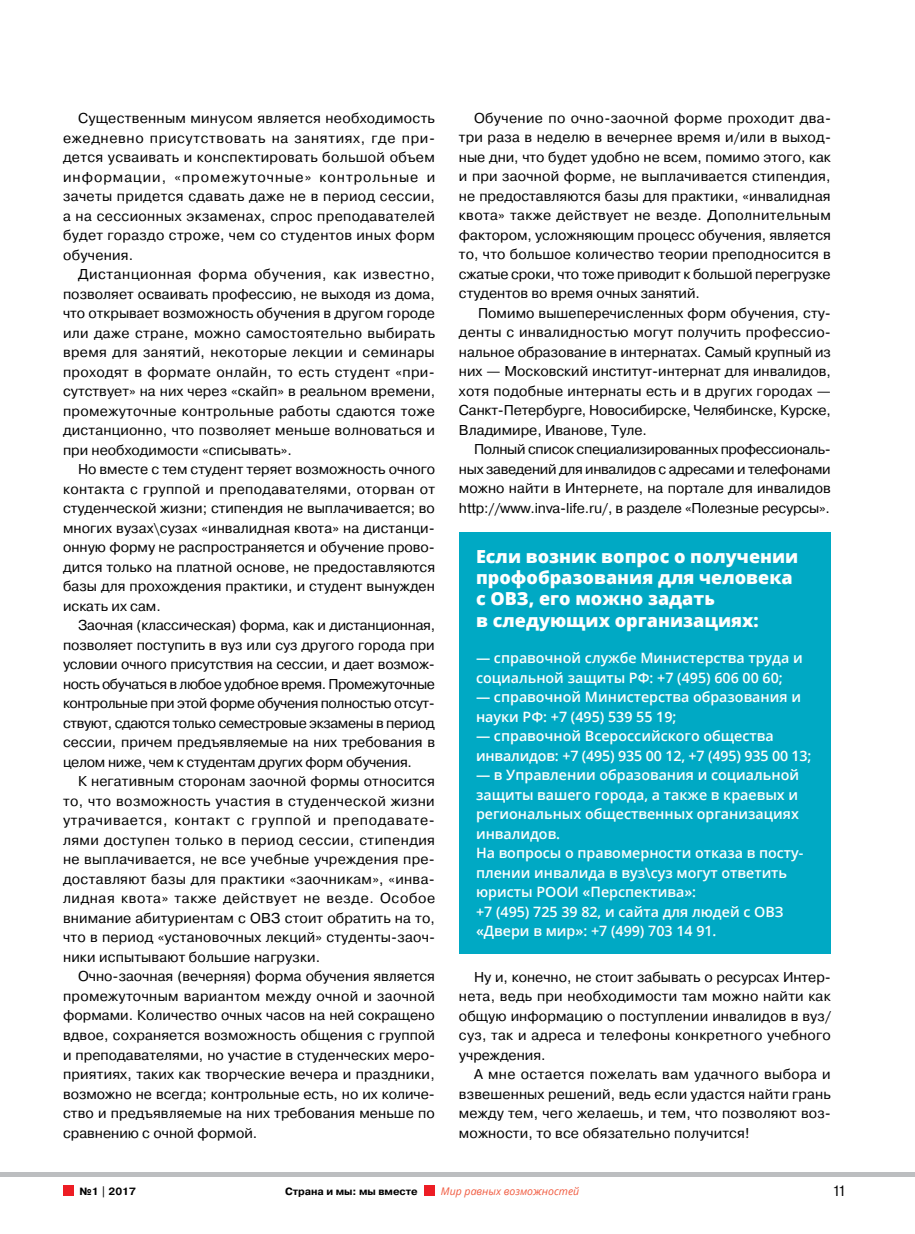
<style>
.page{position:relative;width:915px;height:1234px;background:#fff}
.page>*{position:absolute;margin:0;border:0;box-sizing:border-box;transform-origin:0 0}
.t1{font:800 18px/21px "Open Sans";color:#fff}
.t2{font:15px "Pragmatica";color:#000;scale:.9 1}
.t3{font:14.25px/19.5px "Pragmatica";letter-spacing:.005em;color:#000;text-align:justify}
.t4{font:600 14.25px/19.5px "Open Sans";color:#fff}
.t5{font:700 10.5px "Pragmatica C";color:#000}
.t6{font:italic 10.5px "Open Sans";color:#f15b40}
</style>
<div class="page">
<div style="left:459px;top:532px;width:371px;height:421px;background:#00a9c4"></div>
<div style="left:423px;top:1185px;width:11px;height:10px;background:#ed1d24"></div>
<div style="left:63px;top:1185px;width:11px;height:10px;background:#ed1d24"></div>
<div style="left:0;top:1171px;width:914px;height:5px;background:#bcbec0"></div>
<p class="t3" style="left:63px;top:109px;width:373px;text-indent:15px">Существенным минусом является необходимость ежедневно присутствовать на занятиях, где при&shy;дется усваивать и конспектировать большой объем информации, «промежуточные» контрольные и зачеты придется сдавать даже не в период сессии, а на сессионных экзаменах, спрос преподавателей будет гораздо строже, чем со студентов иных форм обучения.</p>
<p class="t3" style="left:63px;top:265px;width:373px;text-indent:15px">Дистанционная форма обучения, как известно, позволяет осваивать профессию, не выходя из дома, что открывает возможность обучения в другом городе или даже стране, можно самостоятельно выбирать время для занятий, некоторые лекции и семинары проходят в формате онлайн, то есть студент «при&shy;сутствует» на них через «скайп» в реальном времени, промежуточные контрольные работы сдаются тоже дистанционно, что позволяет меньше волноваться и при необходимости «списывать».</p>
<p class="t3" style="left:63px;top:460px;width:373px;text-indent:15px">Но вместе с тем студент теряет возможность очного контакта с группой и преподавателями, оторван от студенческой жизни; стипендия не выплачивается; во многих вузах\сузах «инвалидная квота» на дистанци&shy;онную форму не распространяется и обучение прово&shy;дится только на платной основе, не предоставляются базы для прохождения практики, и студент вынужден искать их сам.</p>
<p class="t3" style="left:63px;top:616px;width:373px;text-indent:15px">Заочная (классическая) форма, как и дистанционная, позволяет поступить в вуз или суз другого города при условии очного присутствия на сессии, и дает возмож&shy;ность обучаться в любое удобное время. Промежуточные контрольные при этой форме обучения полностью отсут&shy;ствуют, сдаются только семестровые экзамены в период сессии, причем предъявляемые на них требования в целом ниже, чем к студентам других форм обучения.</p>
<p class="t3" style="left:63px;top:771px;width:373px;text-indent:15px">К негативным сторонам заочной формы относится то, что возможность участия в студенческой жизни утрачивается, контакт с группой и преподавате&shy;лями доступен только в период сессии, стипендия не выплачивается, не все учебные учреждения пре&shy;доставляют базы для практики «заочникам», «инва&shy;лидная квота» также действует не везде. Особое внимание абитуриентам с ОВЗ стоит обратить на то, что в период «установочных лекций» студенты-заоч&shy;ники испытывают большие нагрузки.</p>
<p class="t3" style="left:63px;top:966px;width:373px;text-indent:15px">Очно-заочная (вечерняя) форма обучения является промежуточным вариантом между очной и заочной формами. Количество очных часов на ней сокращено вдвое, сохраняется возможность общения с группой и преподавателями, но участие в студенческих меро&shy;приятиях, таких как творческие вечера и праздники, возможно не всегда; контрольные есть, но их количе&shy;ство и предъявляемые на них требования меньше по сравнению с очной формой.</p>
<p class="t3" style="left:459px;top:108px;width:373px;text-indent:15px">Обучение по очно-заочной форме проходит два&shy;три раза в неделю в вечернее время и/или в выход&shy;ные дни, что будет удобно не всем, помимо этого, как и при заочной форме, не выплачивается стипендия, не предоставляются базы для практики, «инвалидная квота» также действует не везде. Дополнительным фактором, усложняющим процесс обучения, является то, что большое количество теории преподносится в сжатые сроки, что тоже приводит к большой перегрузке студентов во время очных занятий.</p>
<p class="t3" style="left:459px;top:303px;width:373px;text-indent:19px">Помимо вышеперечисленных форм обучения, сту&shy;денты с инвалидностью могут получить профессио&shy;нальное образование в интернатах. Самый крупный из них — Московский институт-интернат для инвалидов, хотя подобные интернаты есть и в других городах — Санкт-Петербурге, Новосибирске, Челябинске, Курске, Владимире, Иванове, Туле.</p>
<p class="t3" style="left:459px;top:440px;width:373px;text-indent:15px">Полный список специализированных профессиональ&shy;ных заведений для инвалидов с адресами и телефонами можно найти в Интернете, на портале для инвалидов http://www.inva-life.ru/, в разделе «Полезные ресурсы».</p>
<p class="t1" style="left:476px;top:545px;width:324px">Если возник вопрос о получении профобразования для человека с ОВЗ, его можно задать<br>в следующих организациях:</p>
<p class="t4" style="left:476px;top:647px;width:328px">— справочной службе Министерства труда и социальной защиты РФ: +7 (495) 606 00 60;</p>
<p class="t4" style="left:476px;top:686px;width:326px">— справочной Министерства образования и науки РФ: +7 (495) 539 55 19;</p>
<p class="t4" style="left:476px;top:725px;width:337px">— справочной Всероссийского общества инвалидов: +7 (495) 935 00 12, +7 (495) 935 00 13;</p>
<p class="t4" style="left:476px;top:764px;width:329px">— в Управлении образования и социальной защиты вашего города, а также в краевых и региональных общественных организациях инвалидов.<br>На вопросы о правомерности отказа в посту&shy;плении инвалида в вуз\суз могут ответить юристы РООИ «Перспектива»:<br>+7 (495) 725 39 82, и сайта для людей с ОВЗ «Двери в мир»: +7 (499) 703 14 91.</p>
<p class="t3" style="left:459px;top:967px;width:373px;text-indent:15px">Ну и, конечно, не стоит забывать о ресурсах Интер&shy;нета, ведь при необходимости там можно найти как общую информацию о поступлении инвалидов в вуз/ суз, так и адреса и телефоны конкретного учебного учреждения.</p>
<p class="t3" style="left:459px;top:1064px;width:373px;text-indent:15px">А мне остается пожелать вам удачного выбора и взвешенных решений, ведь если удастся найти грань между тем, чего желаешь, и тем, что позволяют воз&shy;можности, то все обязательно получится!</p>
<p class="t5" style="left:80px;top:1185px;width:58px">№1 | 2017</p>
<p class="t5" style="left:285px;top:1185px;width:134px">Страна и мы: мы вместе</p>
<p class="t6" style="left:441px;top:1183px;width:140px">Мир равных возможностей</p>
<p class="t2" style="left:832px;top:1181px;width:17px">11</p>
</div>
